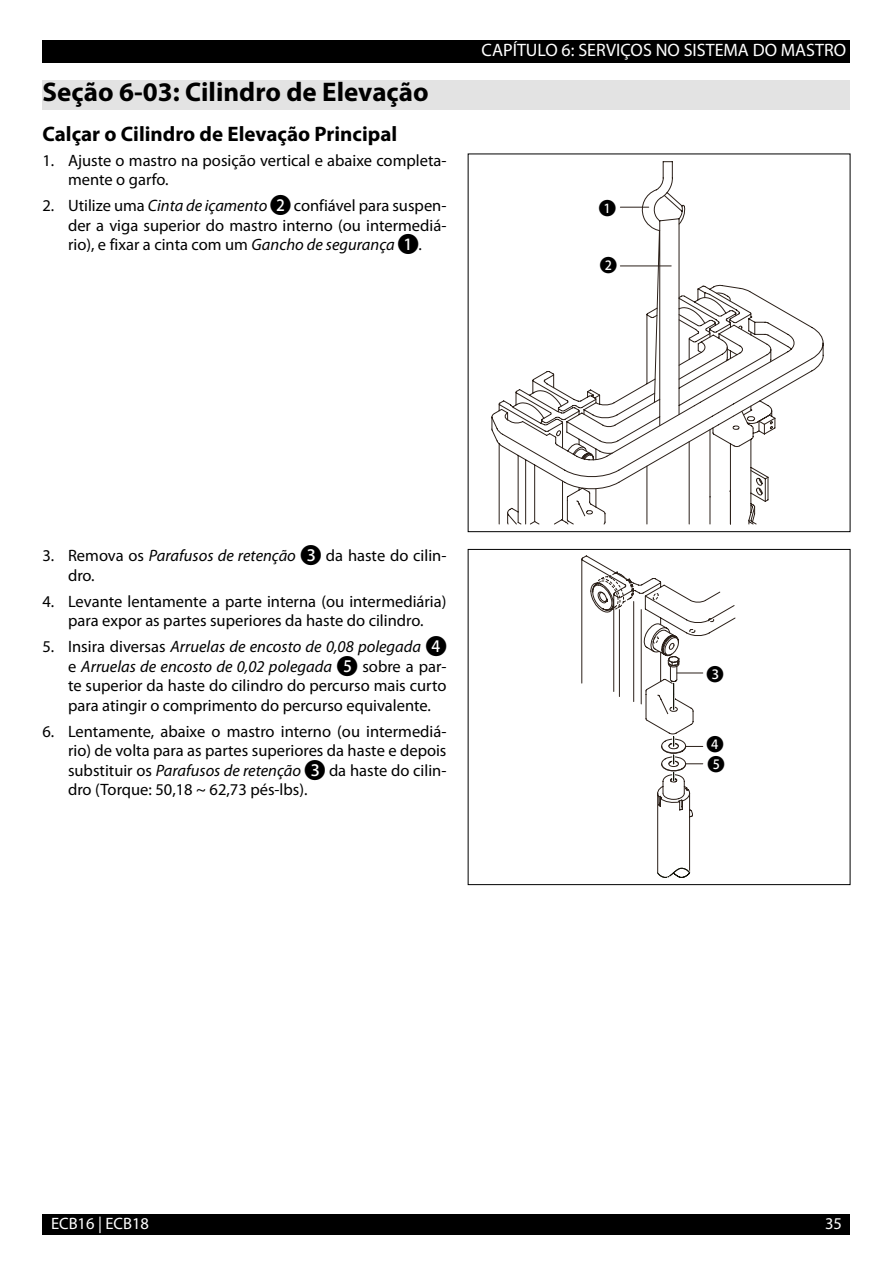
<style>
.page{position:relative;width:893px;height:1263px;background:#fff}
.page>*{position:absolute;margin:0;border:0;box-sizing:border-box;transform-origin:0 0}
.t1{font:700 27px "Myriad Pro";color:#000}
.t2{font:700 21px "Myriad Pro";color:#000}
.t3{font:18px "Myriad Pro";color:#fff}
.t4{font:16.5px/19.5px "Myriad Pro";color:#000;text-align:justify}
.t5{font:16.5px "Myriad Pro";color:#fff}
.t6{font:13.5px/20.2px "Circles";color:#000}
.s1{font-style:italic}
.s2{font-family:"Circles"}
</style>
<div class="page">
<div style="left:43px;top:40px;width:807px;height:23px;background:#000"></div>
<div style="left:43px;top:1214px;width:807px;height:21px;background:#000"></div>
<div style="left:43px;top:81px;width:807px;height:29px;background:#e3e3e3"></div>
<svg style="left:491px;top:161px;width:333px;height:364px"></svg>
<svg style="left:582px;top:560px;width:153px;height:318px"></svg>
<div style="left:468px;top:549px;width:382px;height:336px;border:1px solid #000"></div>
<p class="t3" style="left:482px;top:39px;width:366px">CAPÍTULO 6: SERVIÇOS NO SISTEMA DO MASTRO</p>
<h1 class="t1" style="left:43px;top:74px;width:388px">Seção 6-03: Cilindro de Elevação</h1>
<p class="t2" style="left:43px;top:120px;width:356px">Calçar o Cilindro de Elevação Principal</p>
<p class="t4" style="left:68px;top:150px;width:380px;text-indent:-26px">1. Ajuste o mastro na posição vertical e abaixe completa&shy;mente o garfo.</p>
<p class="t4" style="left:68px;top:196px;width:380px;text-indent:-26px">2. Utilize uma <span class="s1">Cinta de içamento</span> <span class="s2">B</span> confiável para suspen&shy;der a viga superior do mastro interno (ou intermediá&shy;rio), e fixar a cinta com um <span class="s1">Gancho de segurança</span> <span class="s2">A</span>.</p>
<p class="t6" style="left:599px;top:198px;width:18px">A</p>
<p class="t6" style="left:600px;top:255px;width:18px">B</p>
<p class="t4" style="left:68px;top:546px;width:380px;text-indent:-26px">3. Remova os <span class="s1">Parafusos de retenção</span> <span class="s2">C</span> da haste do cilin&shy;dro.</p>
<p class="t4" style="left:43px;top:591px;width:405px;text-align:center">4. Levante lentamente a parte interna (ou intermediária) para expor as partes superiores da haste do cilindro.</p>
<p class="t4" style="left:68px;top:637px;width:380px;text-indent:-26px">5. Insira diversas <span class="s1">Arruelas de encosto de 0,08 polegada</span> <span class="s2">D </span>e <span class="s1">Arruelas de encosto de 0,02 polegada</span> <span class="s2">E</span> sobre a par&shy;te superior da haste do cilindro do percurso mais curto para atingir o comprimento do percurso equivalente.</p>
<p class="t4" style="left:68px;top:721px;width:380px;text-indent:-26px">6. Lentamente, abaixe o mastro interno (ou intermediá&shy;rio) de volta para as partes superiores da haste e depois substituir os <span class="s1">Parafusos de retenção</span> <span class="s2">C</span> da haste do cilin&shy;dro (Torque: 50,18 ~ 62,73 pés-lbs).</p>
<p class="t6" style="left:707px;top:664px;width:18px">C</p>
<p class="t6" style="left:707px;top:734px;width:19px">D<br>E</p>
<p class="t5" style="left:51px;top:1213px;width:100px">ECB16 | ECB18</p>
<p class="t5" style="left:825px;top:1213px;width:18px">35</p>
</div>
